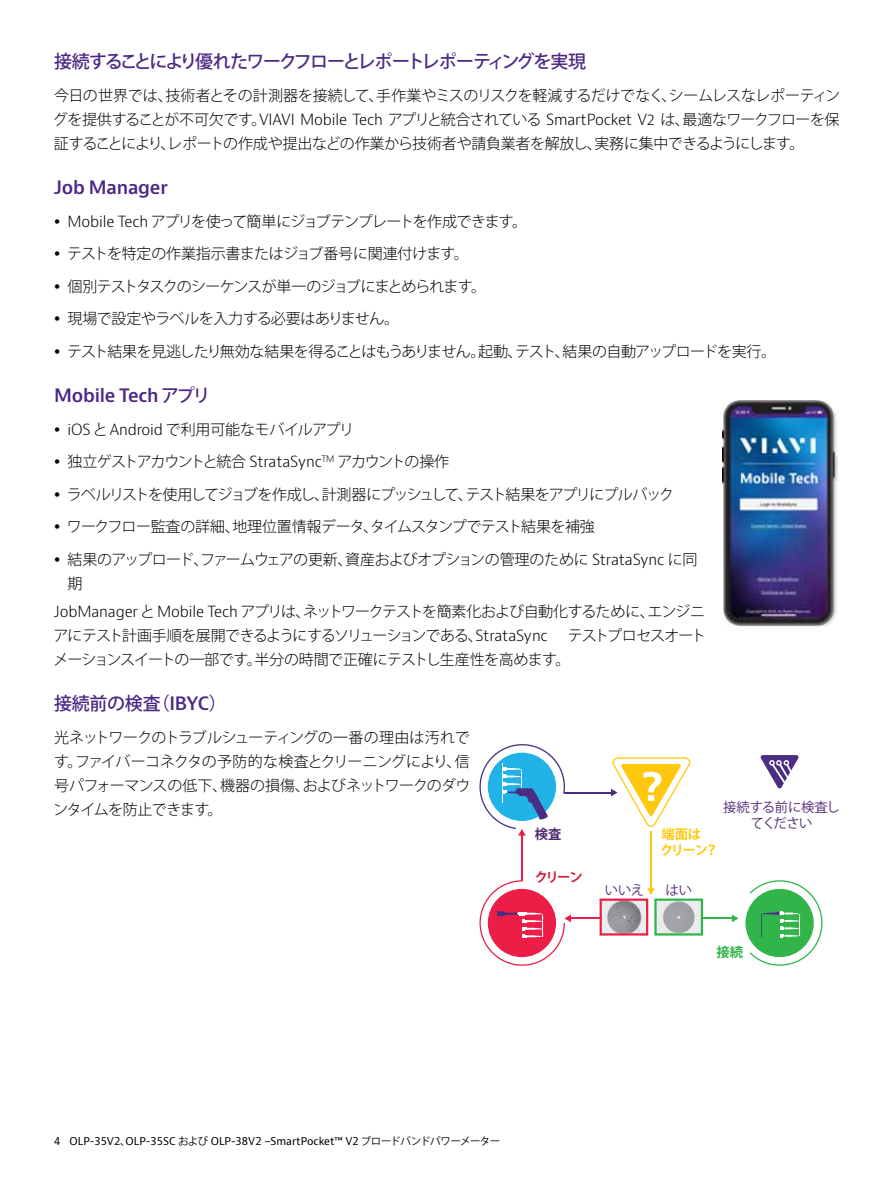
<style>
.page{position:relative;width:893px;height:1191px;background:#fff}
.page>*{position:absolute;margin:0;border:0;box-sizing:border-box;transform-origin:0 0}
.t1{font:500 18px "Koz Go Pro";letter-spacing:-.105em;color:#4b2885}
.t2{font:600 18px "Bernino Sans";letter-spacing:-.01em;color:#4b2885}
.t3{font:500 18px "Koz Go Pro";letter-spacing:-.08em;color:#4b2885}
.t4{font:300 15px/32.5px "Koz Go Pro";letter-spacing:-.05em;color:#000}
.t5{font:300 15px "Koz Go Pro";letter-spacing:-.07em;color:#000}
.t6{font:13.35px/16px "Koz Go Pr 6 N";letter-spacing:-.03em;color:#512a75;text-align:center}
.t7{font:700 13.35px/16px "Koz Go Pro";letter-spacing:-.08em;color:#ffc80e}
.t8{font:700 13.35px "Koz Go Pro";color:#d51f36}
.t9{font:700 13.35px "Koz Go Pro";color:#512a75}
.t10{font:700 13.35px "Koz Go Pro";color:#31b44a}
.t11{font:10.5px "Bernino Sans";color:#000}
.s1{font-family:"Bernino Sans"}
.s2{font-family:"Koz Go Pro";font-weight:500}
.s3{font-family:"Bernino Sans";font-weight:600}
.s4{font-family:"Koz Go Pro"}
</style>
<div class="page">
<img style="left:723px;top:400px;width:115px;height:227px">
<hr style="left:570px;top:917px;width:39px;height:2px;background:#ec1d46">
<hr style="left:694px;top:917px;width:39px;height:2px;background:#31b44a">
<svg style="left:732px;top:914px;width:6px;height:8px"></svg>
<svg style="left:479px;top:880px;width:92px;height:85px"></svg>
<svg style="left:749px;top:880px;width:74px;height:85px"></svg>
<hr style="left:564px;top:792px;width:48px;height:1px;background:#4b2e84">
<hr style="left:650px;top:831px;width:2px;height:58px;background:#ffc80e">
<hr style="left:521px;top:834px;width:2px;height:47px;background:#ec1d46">
<svg style="left:479px;top:744px;width:88px;height:91px"></svg>
<svg style="left:611px;top:757px;width:79px;height:70px"></svg>
<svg style="left:761px;top:755px;width:38px;height:33px"></svg>
<svg style="left:600px;top:888px;width:103px;height:47px"></svg>
<p class="t1" style="left:54px;top:50px;width:534px">接続することにより優れたワークフローとレポートレポーティングを実現</p>
<p class="t4" style="left:53px;top:84px;width:788px;line-height:24px;text-align:justify">今日の世界では、技術者とその計測器を接続して、手作業やミスのリスクを軽減するだけでなく、シームレスなレポーティングを提供することが不可欠です。<span class="s1">VIAVI Mobile Tech</span> アプリと統合されている <span class="s1">SmartPocket V2</span> は、最適なワークフローを保証することにより、レポートの作成や提出などの作業から技術者や請負業者を解放し、実務に集中できるようにします。</p>
<p class="t2" style="left:54px;top:176px;width:115px">Job Manager</p>
<p class="t4" style="left:67px;top:205px;width:710px"><span class="s1">Mobile Tech</span> アプリを使って簡単にジョブテンプレートを作成できます。<br>テストを特定の作業指示書またはジョブ番号に関連付けます。<br>個別テストタスクのシーケンスが単一のジョブにまとめられます。<br>現場で設定やラベルを入力する必要はありません。<br>テスト結果を見逃したり無効な結果を得ることはもうありません。起動、テスト、結果の自動アップロードを実行。</p>
<p class="t2" style="left:54px;top:384px;width:158px">Mobile Tech <span class="s2">アプリ</span></p>
<p class="t4" style="left:67px;top:413px;width:632px"><span class="s1">iOS</span> と <span class="s1">Android</span> で利用可能なモバイルアプリ<br>独立ゲストアカウントと統合 <span class="s1">StrataSync</span><sup>TM</sup> アカウントの操作<br>ラベルリストを使用してジョブを作成し、計測器にプッシュして、テスト結果をアプリにプルバック<br>ワークフロー監査の詳細、地理位置情報データ、タイムスタンプでテスト結果を補強<br>結果のアップロード、ファームウェアの更新、資産およびオプションの管理のために <span class="s1">StrataSync</span> に同</p>
<p class="t4" style="left:54px;top:569px;width:653px;line-height:28.2px;text-indent:14px">期<br><span class="s1">JobManager</span> と <span class="s1">Mobile Tech</span> アプリは、ネットワークテストを簡素化および自動化するために、エンジニ</p>
<p class="t5" style="left:53px;top:625px;width:496px">アにテスト計画手順を展開できるようにするソリューションである、<span class="s1">StrataSync</span></p>
<p class="t4" style="left:53px;top:623px;width:654px;line-height:24px;text-indent:514px">テストプロセスオートメーションスイートの一部です。半分の時間で正確にテストし生産性を高めます。</p>
<p class="t3" style="left:54px;top:692px;width:174px">接続前の検査（<span class="s3">IBYC</span>）</p>
<p class="t4" style="left:53px;top:725px;width:419px;line-height:24px;text-align:justify">光ネットワークのトラブルシューティングの一番の理由は汚れです。ファイバーコネクタの予防的な検査とクリーニングにより、信号パフォーマンスの低下、機器の損傷、およびネットワークのダウンタイムを防止できます。</p>
<p class="t9" style="left:535px;top:826px;width:28px">検査</p>
<p class="t7" style="left:660px;top:827px;width:60px">端面は<br>クリーン？</p>
<p class="t6" style="left:723px;top:799px;width:118px">接続する前に検査してください</p>
<p class="t8" style="left:535px;top:868px;width:49px">クリーン</p>
<p class="t6" style="left:605px;top:882px;width:41px">いいえ</p>
<p class="t6" style="left:665px;top:882px;width:28px">はい</p>
<p class="t10" style="left:716px;top:944px;width:28px">接続</p>
<p class="t11" style="left:54px;top:1134px;width:448px">4 OLP-35V2<span class="s4">、</span>OLP-35SC <span class="s4">および</span> OLP-38V2 –SmartPocket™ V2 <span class="s4">ブロードバンドパワーメーター</span></p>
</div>
